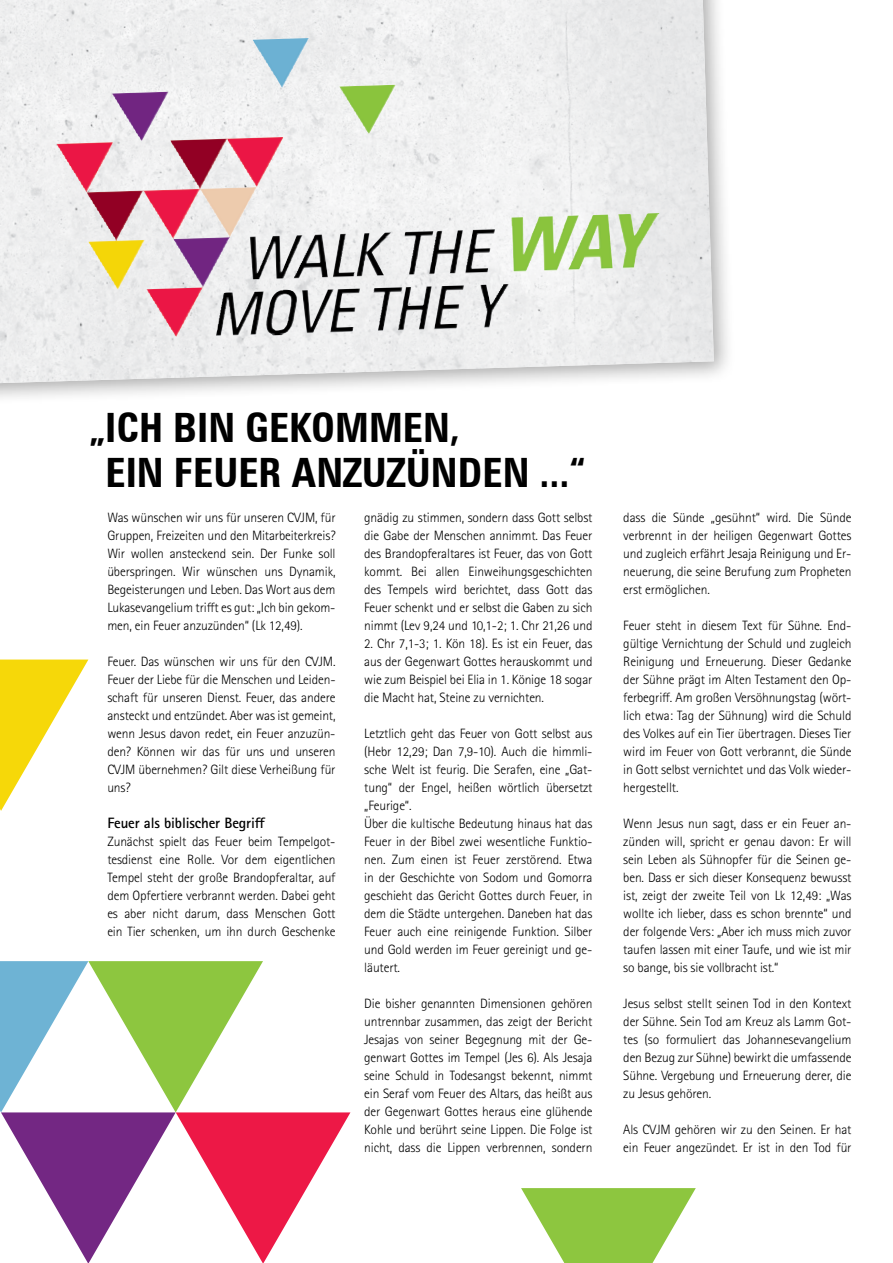
<style>
.page{position:relative;width:893px;height:1263px;background:#fff}
.page>*{position:absolute;margin:0;border:0;box-sizing:border-box;transform-origin:0 0}
.t1{font:700 condensed 40.5px/45px "Zurich BT";color:#000}
.t2{font:700 15px "Rotis Sans Serif Std";letter-spacing:-.01em;color:#000}
.t3{font:300 13.5px/18px "Rotis Sans Serif Std";letter-spacing:-.01em;color:#000;text-align:justify}
</style>
<div class="page">
<svg style="left:521px;top:1188px;width:175px;height:75px"></svg>
<svg style="left:0;top:659px;width:88px;height:152px"></svg>
<svg style="left:0;top:961px;width:350px;height:302px"></svg>
<div style="left:0;top:0;width:736px;height:406px;background:#000;opacity:.33"></div>
<img style="left:0;top:0;width:714px;height:383px">
<img style="left:112px;top:38px;width:284px;height:96px">
<h1 class="t1" style="left:105px;top:405px;width:481px;text-indent:-16px">„ICH BIN GEKOMMEN,<br>EIN FEUER ANZUZÜNDEN ...“</h1>
<p class="t3" style="left:107px;top:509px;width:230px">Was wünschen wir uns für unseren CVJM, für Gruppen, Freizeiten und den Mitarbeiterkreis?<br>Wir wollen ansteckend sein. Der Funke soll überspringen. Wir wünschen uns Dynamik, Begeisterungen und Leben. Das Wort aus dem Lukasevangelium trifft es gut: „Ich bin gekom&shy;men, ein Feuer anzuzünden“ (Lk 12,49).</p>
<p class="t3" style="left:107px;top:653px;width:230px">Feuer. Das wünschen wir uns für den CVJM.<br>Feuer der Liebe für die Menschen und Leiden&shy;schaft für unseren Dienst. Feuer, das andere ansteckt und entzündet. Aber was ist gemeint, wenn Jesus davon redet, ein Feuer anzuzün&shy;den? Können wir das für uns und unseren CVJM übernehmen? Gilt diese Verheißung für uns?</p>
<p class="t2" style="left:107px;top:813px;width:159px">Feuer als biblischer Begriff</p>
<p class="t3" style="left:107px;top:833px;width:230px">Zunächst spielt das Feuer beim Tempelgot&shy;tesdienst eine Rolle. Vor dem eigentlichen Tempel steht der große Brandopferaltar, auf dem Opfertiere verbrannt werden. Dabei geht es aber nicht darum, dass Menschen Gott ein Tier schenken, um ihn durch Geschenke</p>
<p class="t3" style="left:364px;top:509px;width:230px">gnädig zu stimmen, sondern dass Gott selbst die Gabe der Menschen annimmt. Das Feuer des Brandopferaltares ist Feuer, das von Gott kommt. Bei allen Einweihungsgeschichten des Tempels wird berichtet, dass Gott das Feuer schenkt und er selbst die Gaben zu sich nimmt (Lev 9,24 und 10,1-2; 1. Chr 21,26 und</p>
<p class="t3" style="left:364px;top:635px;width:230px">2. Chr 7,1-3; 1. Kön 18). Es ist ein Feuer, das aus der Gegenwart Gottes herauskommt und wie zum Beispiel bei Elia in 1. Könige 18 sogar die Macht hat, Steine zu vernichten.</p>
<p class="t3" style="left:364px;top:725px;width:230px;text-align:left">Letztlich geht das Feuer von Gott selbst aus (Hebr 12,29; Dan 7,9-10). Auch die himmli&shy;sche Welt ist feurig. Die Serafen, eine „Gat&shy;tung“ der Engel, heißen wörtlich übersetzt „Feurige“.<br>Über die kultische Bedeutung hinaus hat das Feuer in der Bibel zwei wesentliche Funktio&shy;nen. Zum einen ist Feuer zerstörend. Etwa in der Geschichte von Sodom und Gomorra geschieht das Gericht Gottes durch Feuer, in dem die Städte untergehen. Daneben hat das Feuer auch eine reinigende Funktion. Silber und Gold werden im Feuer gereinigt und ge&shy;läutert.</p>
<p class="t3" style="left:364px;top:995px;width:230px">Die bisher genannten Dimensionen gehören untrennbar zusammen, das zeigt der Bericht Jesajas von seiner Begegnung mit der Ge&shy;genwart Gottes im Tempel (Jes 6). Als Jesaja seine Schuld in Todesangst bekennt, nimmt ein Seraf vom Feuer des Altars, das heißt aus der Gegenwart Gottes heraus eine glühende Kohle und berührt seine Lippen. Die Folge ist nicht, dass die Lippen verbrennen, sondern</p>
<p class="t3" style="left:623px;top:509px;width:230px">dass die Sünde „gesühnt“ wird. Die Sünde verbrennt in der heiligen Gegenwart Gottes und zugleich erfährt Jesaja Reinigung und Er&shy;neuerung, die seine Berufung zum Propheten erst ermöglichen.</p>
<p class="t3" style="left:623px;top:616px;width:230px">Feuer steht in diesem Text für Sühne. End&shy;gültige Vernichtung der Schuld und zugleich Reinigung und Erneuerung. Dieser Gedanke der Sühne prägt im Alten Testament den Op&shy;ferbegriff. Am großen Versöhnungstag (wört&shy;lich etwa: Tag der Sühnung) wird die Schuld des Volkes auf ein Tier übertragen. Dieses Tier wird im Feuer von Gott verbrannt, die Sünde in Gott selbst vernichtet und das Volk wieder&shy;hergestellt.</p>
<p class="t3" style="left:623px;top:814px;width:230px">Wenn Jesus nun sagt, dass er ein Feuer an&shy;zünden will, spricht er genau davon: Er will sein Leben als Sühnopfer für die Seinen ge&shy;ben. Dass er sich dieser Konsequenz bewusst ist, zeigt der zweite Teil von Lk 12,49: „Was wollte ich lieber, dass es schon brennte“ und der folgende Vers: „Aber ich muss mich zuvor taufen lassen mit einer Taufe, und wie ist mir so bange, bis sie vollbracht ist.“</p>
<p class="t3" style="left:623px;top:994px;width:230px">Jesus selbst stellt seinen Tod in den Kontext der Sühne. Sein Tod am Kreuz als Lamm Got&shy;tes (so formuliert das Johannesevangelium den Bezug zur Sühne) bewirkt die umfassende Sühne. Vergebung und Erneuerung derer, die zu Jesus gehören.</p>
<p class="t3" style="left:623px;top:1120px;width:230px">Als CVJM gehören wir zu den Seinen. Er hat ein Feuer angezündet. Er ist in den Tod für</p>
</div>
